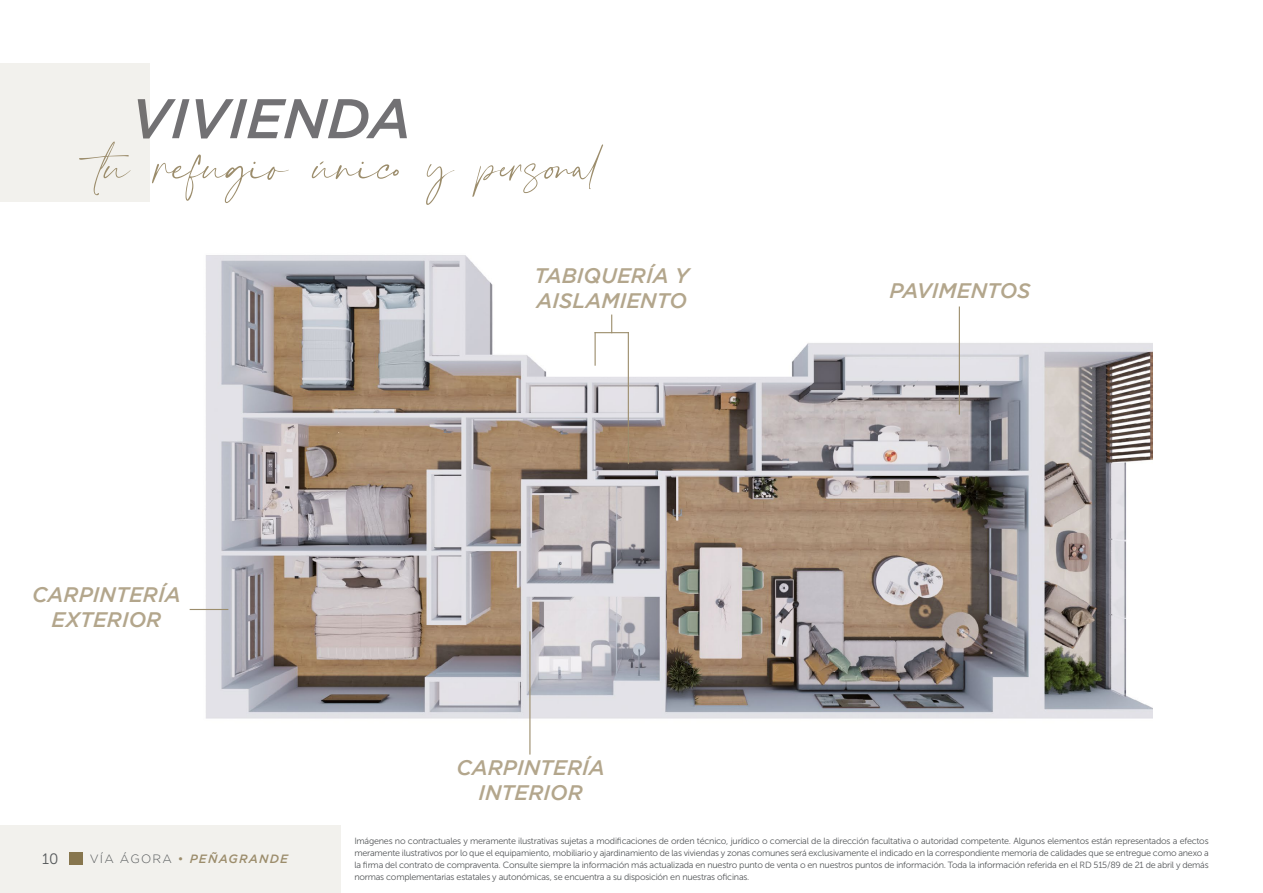
<style>
.page{position:relative;width:1263px;height:893px;background:#fff}
.page>*{position:absolute;margin:0;border:0;box-sizing:border-box;transform-origin:0 0}
.t1{font:100.5px "Crimson Foam";color:#9c8d6c}
.t2{font:italic 500 55.8px "Gotham";color:#727174}
.t3{font:italic 500 21px/25.2px "Gotham";color:#b3a68c;text-align:center}
.t4{font:15px "Museo Sans 300";color:#55585a}
.t5{font:italic 500 12px "Gotham";letter-spacing:.1em;color:#9c8d6c}
.t6{font:9px/12px "Museo Sans 300";letter-spacing:-.025em;color:#55585a;text-align:justify}
.s1{font-weight:300;font-style:normal;color:#55585a}
.s2{font-weight:400;font-style:normal}
</style>
<div class="page">
<div style="left:0;top:826px;width:341px;height:67px;background:#f2f1ed"></div>
<div style="left:70px;top:852px;width:13px;height:13px;background:#87764e"></div>
<img style="left:189px;top:255px;width:963px;height:475px">
<hr style="left:190px;top:609px;width:38px;height:1px;background:#9c8d6c">
<hr style="left:594px;top:332px;width:2px;height:34px;background:#9c8d6c">
<svg style="left:611px;top:315px;width:1px;height:17px"></svg>
<hr style="left:594px;top:332px;width:35px;height:1px;background:#9c8d6c">
<hr style="left:628px;top:332px;width:1px;height:132px;background:#9c8d6c">
<hr style="left:959px;top:306px;width:1px;height:109px;background:#9c8d6c">
<hr style="left:529px;top:631px;width:1px;height:124px;background:#9c8d6c">
<div style="left:0;top:64px;width:149px;height:138px;background:#f2f1ed"></div>
<h2 class="t2" style="left:130px;top:87px;width:282px">VIVIENDA</h2>
<h1 class="t1" style="left:98px;top:124px;width:507px">tu refugio único y personal</h1>
<h3 class="t3" style="left:32px;top:582px;width:150px">CARPINTERÍA<br>EXTERIOR</h3>
<h3 class="t3" style="left:534px;top:263px;width:156px;text-align:left">TABIQUERÍA Y<br>AISLAMIENTO</h3>
<h3 class="t3" style="left:889px;top:278px;width:143px">PAVIMENTOS</h3>
<h3 class="t4" style="left:42px;top:851px;width:18px">10</h3>
<h3 class="t5" style="left:90px;top:852px;width:200px"><span class="s1">VÍA ÁGORA</span> <span class="s2">•</span> PEÑAGRANDE</h3>
<h3 class="t3" style="left:456px;top:755px;width:150px">CARPINTERÍA<br>INTERIOR</h3>
<p class="t6" style="left:354px;top:835px;width:856px">Imágenes no contractuales y meramente ilustrativas sujetas a modificaciones de orden técnico, jurídico o comercial de la dirección facultativa o autoridad competente. Algunos elementos están representados a efectos meramente ilustrativos por lo que el equipamiento, mobiliario y ajardinamiento de las viviendas y zonas comunes será exclusivamente el indicado en la correspondiente memoria de calidades que se entregue como anexo a la firma del contrato de compraventa. Consulte siempre la información más actualizada en nuestro punto de venta o en nuestros puntos de información. Toda la información referida en el RD 515/89 de 21 de abril y demás normas complementarias estatales y autonómicas, se encuentra a su disposición en nuestras oficinas.</p>
</div>
